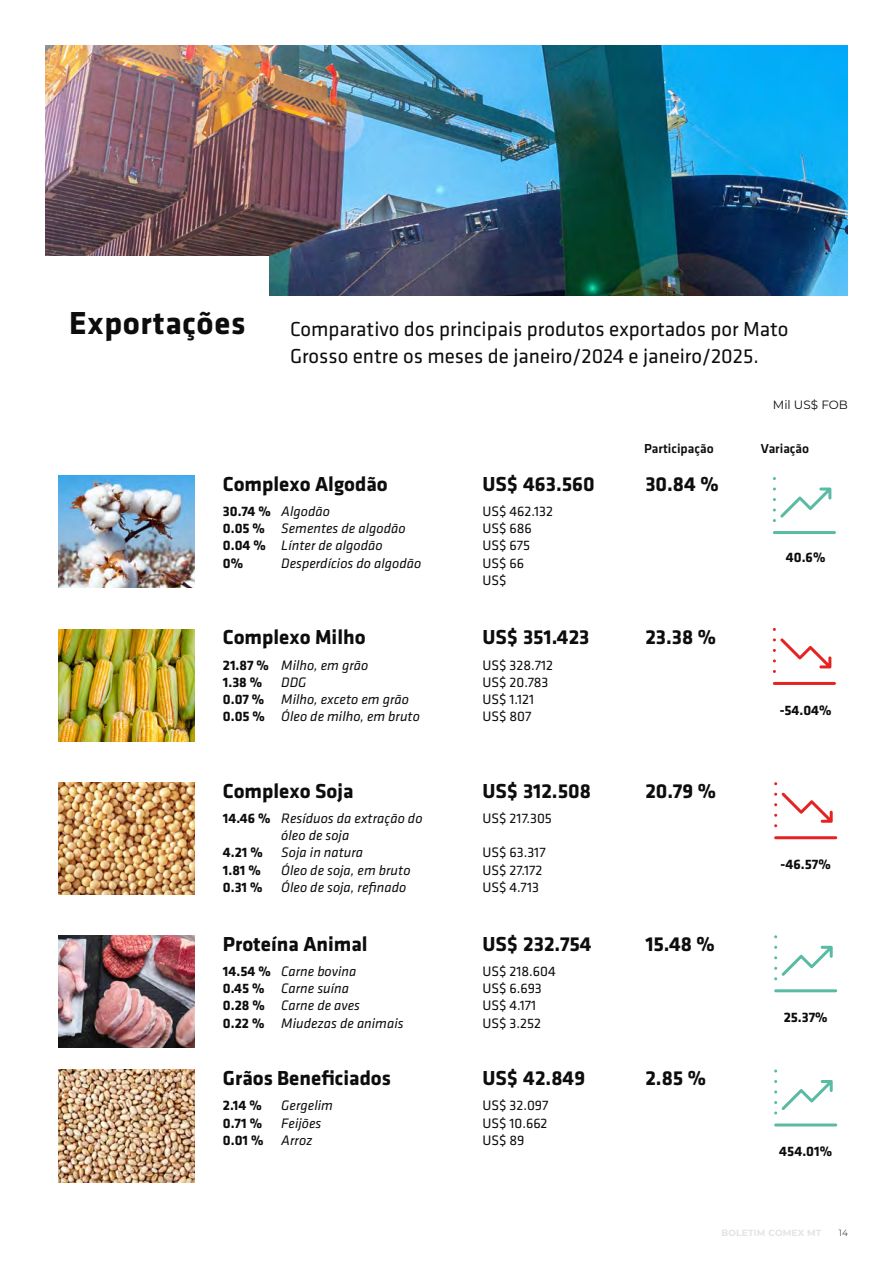
<style>
.page{position:relative;width:893px;height:1263px;background:#fff}
.page>*{position:absolute;margin:0;border:0;box-sizing:border-box;transform-origin:0 0}
.t1{font:700 33px "Klavika Basic";letter-spacing:.02em;color:#0d0d0d}
.t2{font:700 21px "Klavika Basic";color:#0d0d0d}
.t3{font:21px/27px "Klavika Basic";color:#0d0d0d}
.t4{font:italic 14.25px/17.1px "Klavika Basic";color:#0d0d0d}
.t5{font:14.25px/17.1px "Klavika Basic";color:#0d0d0d}
.t6{font:700 14.25px/17.1px "Klavika Basic";color:#0d0d0d}
.t7{font:500 13.5px "Klavika Basic";color:#0d0d0d}
.t8{font:12px "Montserrat";color:#0d0d0d}
.t9{font:700 9px "Montserrat";letter-spacing:.02em;color:#e5e3e3}
.t10{font:300 9px "Montserrat";color:#0d0d0d}
</style>
<div class="page">
<img style="left:58px;top:629px;width:137px;height:112px">
<img style="left:45px;top:45px;width:803px;height:251px">
<hr style="left:773px;top:531px;width:63px;height:3px;background:#59bba3;border-radius:2px">
<svg style="left:773px;top:487px;width:58px;height:35px"></svg>
<div style="left:40px;top:256px;width:229px;height:138px;background:#fff"></div>
<img style="left:58px;top:782px;width:137px;height:113px">
<img style="left:58px;top:475px;width:137px;height:113px">
<img style="left:58px;top:935px;width:137px;height:113px">
<hr style="left:773px;top:682px;width:63px;height:3px;background:#e52321;border-radius:2px">
<svg style="left:773px;top:638px;width:58px;height:35px"></svg>
<hr style="left:774px;top:836px;width:63px;height:3px;background:#e52321;border-radius:2px">
<svg style="left:774px;top:792px;width:59px;height:35px"></svg>
<hr style="left:774px;top:989px;width:63px;height:3px;background:#59bba3;border-radius:2px">
<svg style="left:774px;top:946px;width:59px;height:34px"></svg>
<img style="left:58px;top:1069px;width:137px;height:113px">
<hr style="left:774px;top:1123px;width:63px;height:3px;background:#59bba3;border-radius:2px">
<svg style="left:774px;top:1080px;width:59px;height:34px"></svg>
<h1 class="t1" style="left:69px;top:299px;width:178px">Exportações</h1>
<h2 class="t3" style="left:290px;top:315px;width:500px">Comparativo dos principais produtos exportados por Mato<br>Grosso entre os meses de janeiro/2024 e janeiro/2025.</h2>
<p class="t8" style="left:773px;top:397px;width:77px">Mil US$ FOB</p>
<p class="t7" style="left:644px;top:440px;width:71px">Participação</p>
<p class="t7" style="left:761px;top:440px;width:50px">Variação</p>
<h2 class="t2" style="left:223px;top:469px;width:166px">Complexo Algodão</h2>
<h2 class="t2" style="left:482px;top:469px;width:114px">US$ 463.560</h2>
<h2 class="t2" style="left:645px;top:469px;width:75px">30.84 %</h2>
<p class="t6" style="left:223px;top:502px;width:49px">30.74 %<br>0.05 %<br>0.04 %<br>0%</p>
<p class="t4" style="left:281px;top:503px;width:142px">Algodão<br>Sementes de algodão<br>Línter de algodão<br>Desperdícios do algodão</p>
<p class="t5" style="left:482px;top:502px;width:72px">US$ 462.132<br>US$ 686<br>US$ 675<br>US$ 66<br>US$</p>
<h2 class="t2" style="left:223px;top:622px;width:144px">Complexo Milho</h2>
<h2 class="t2" style="left:482px;top:622px;width:108px">US$ 351.423</h2>
<h2 class="t2" style="left:645px;top:622px;width:72px">23.38 %</h2>
<p class="t6" style="left:223px;top:656px;width:48px">21.87 %<br>1.38 %<br>0.07 %<br>0.05 %</p>
<p class="t4" style="left:281px;top:656px;width:140px">Milho, em grão<br>DDG<br>Milho, exceto em grão<br>Óleo de milho, em bruto</p>
<p class="t5" style="left:482px;top:656px;width:72px">US$ 328.712<br>US$ 20.783<br>US$ 1.121<br>US$ 807</p>
<h2 class="t2" style="left:223px;top:776px;width:132px">Complexo Soja</h2>
<h2 class="t2" style="left:482px;top:776px;width:110px">US$ 312.508</h2>
<h2 class="t2" style="left:645px;top:776px;width:72px">20.79 %</h2>
<p class="t6" style="left:223px;top:809px;width:49px">14.46 %</p>
<p class="t6" style="left:223px;top:843px;width:42px">4.21 %<br>1.81 %<br>0.31 %</p>
<p class="t4" style="left:281px;top:810px;width:143px">Resíduos da extração do óleo de soja<br>Soja in natura<br>Óleo de soja, em bruto<br>Óleo de soja, refinado</p>
<p class="t5" style="left:482px;top:809px;width:71px">US$ 217.305</p>
<p class="t5" style="left:482px;top:844px;width:65px">US$ 63.317<br>US$ 27.172<br>US$ 4.713</p>
<h2 class="t2" style="left:223px;top:929px;width:146px">Proteína Animal</h2>
<h2 class="t2" style="left:482px;top:929px;width:111px">US$ 232.754</h2>
<h2 class="t2" style="left:645px;top:929px;width:71px">15.48 %</h2>
<p class="t6" style="left:223px;top:962px;width:49px">14.54 %<br>0.45 %<br>0.28 %<br>0.22 %</p>
<p class="t4" style="left:281px;top:963px;width:124px">Carne bovina<br>Carne suína<br>Carne de aves<br>Miudezas de animais</p>
<p class="t5" style="left:482px;top:962px;width:75px">US$ 218.604<br>US$ 6.693<br>US$ 4.171<br>US$ 3.252</p>
<h2 class="t2" style="left:223px;top:1063px;width:170px">Grãos Beneficiados</h2>
<h2 class="t2" style="left:482px;top:1063px;width:104px">US$ 42.849</h2>
<h2 class="t2" style="left:645px;top:1063px;width:62px">2.85 %</h2>
<p class="t6" style="left:223px;top:1096px;width:42px;text-align:justify">2.14 % 0.71 % 0.01 %</p>
<p class="t4" style="left:281px;top:1097px;width:53px">Gergelim<br>Feijões<br>Arroz</p>
<p class="t5" style="left:482px;top:1097px;width:67px;text-align:justify">US$ 32.097<br>US$ 10.662<br>US$ 89</p>
<p class="t6" style="left:786px;top:548px;width:41px">40.6%</p>
<p class="t6" style="left:780px;top:701px;width:53px">-54.04%</p>
<p class="t6" style="left:781px;top:855px;width:52px">-46.57%</p>
<p class="t6" style="left:784px;top:1008px;width:45px">25.37%</p>
<p class="t6" style="left:779px;top:1142px;width:54px">454.01%</p>
<p class="t9" style="left:721px;top:1226px;width:102px">BOLETIM COMEX MT</p>
<p class="t10" style="left:839px;top:1226px;width:11px">14</p>
</div>
